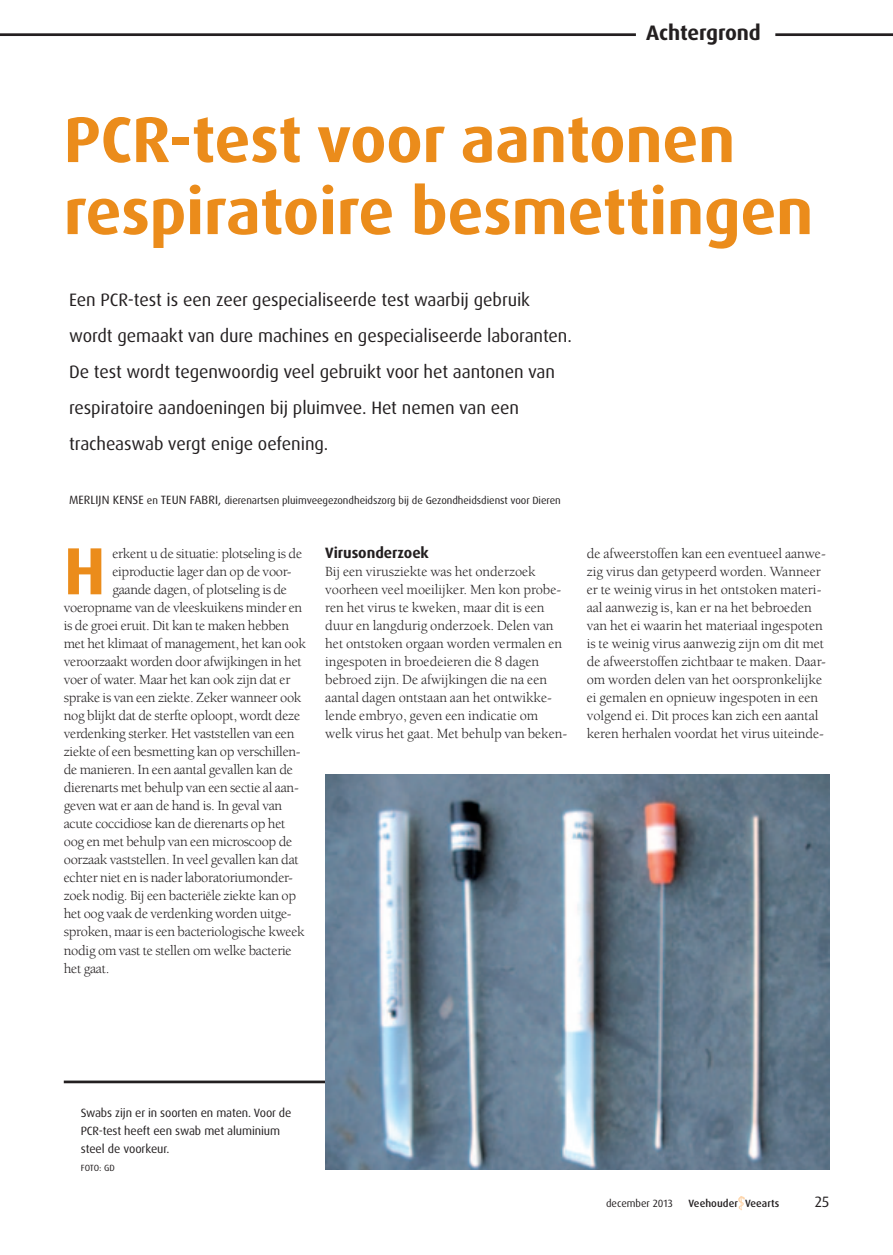
<style>
.page{position:relative;width:893px;height:1255px;background:#fff}
.page>*{position:absolute;margin:0;border:0;box-sizing:border-box;transform-origin:0 0}
.t1{font:700 66.75px "Dax OT";color:#eb8c1b}
.t2{font:700 64.5px/72px "Dax OT";letter-spacing:-.005em;color:#eb8c1b}
.t3{font:700 21px "Dax OT";letter-spacing:-.005em;color:#231f20}
.t4{font:18px/36px "Dax OT";letter-spacing:-.005em;color:#231f20}
.t5{font:700 15px "Dax OT";letter-spacing:-.005em;color:#231f20}
.t6{font:15px "Dax OT";color:#231f20}
.t7{font:14.4px/18px "Berkeley Std";letter-spacing:-.02em;color:#231f20}
.t8{font:12px/18px "Dax OT";letter-spacing:-.01em;color:#231f20}
.t9{font:10.5px "Dax OT";letter-spacing:-.005em;color:#231f20}
.t10{font:500 10.5px "Dax OT";letter-spacing:.005em;color:#231f20}
.t11{font:9px "Dax OT";color:#231f20}
.s1{font-size:12px}
</style>
<div class="page">
<hr style="left:0;top:33px;width:636px;height:3px;background:#231f20">
<hr style="left:775px;top:33px;width:118px;height:3px;background:#231f20">
<svg style="left:738px;top:1196px;width:7px;height:14px"></svg>
<hr style="left:64px;top:1080px;width:261px;height:3px;background:#231f20">
<img style="left:325px;top:774px;width:504px;height:395px">
<h3 class="t3" style="left:646px;top:19px;width:116px">Achtergrond</h3>
<h2 class="t2" style="left:64px;top:104px;width:751px">PCR-test voor aantonen respiratoire besmettingen</h2>
<p class="t4" style="left:69px;top:282px;width:504px">Een PCR-test is een zeer gespecialiseerde test waarbij gebruik wordt gemaakt van dure machines en gespecialiseerde laboranten.<br>De test wordt tegenwoordig veel gebruikt voor het aantonen van respiratoire aandoeningen bij pluimvee. Het nemen van een tracheaswab vergt enige oefening.</p>
<p class="t9" style="left:69px;top:494px;width:493px"><span class="s1">Merlijn Kense</span> en <span class="s1">Teun Fabri,</span> dierenartsen pluimveegezondheidszorg bij de Gezondheidsdienst voor Dieren</p>
<h1 class="t1" style="left:64px;top:528px;width:43px">H</h1>
<p class="t7" style="left:112px;top:545px;width:191px">erkent u de situatie: plotseling is de</p>
<p class="t7" style="left:112px;top:563px;width:181px">eiproductie lager dan op de voor-</p>
<p class="t7" style="left:112px;top:581px;width:176px">gaande dagen, of plotseling is de</p>
<p class="t7" style="left:64px;top:599px;width:240px">voeropname van de vleeskuikens minder en</p>
<p class="t7" style="left:64px;top:617px;width:227px">is de groei eruit. Dit kan te maken hebben</p>
<p class="t7" style="left:64px;top:635px;width:244px">met het klimaat of management, het kan ook</p>
<p class="t7" style="left:64px;top:653px;width:240px">veroorzaakt worden door afwijkingen in het</p>
<p class="t7" style="left:64px;top:671px;width:228px">voer of water. Maar het kan ook zijn dat er</p>
<p class="t7" style="left:64px;top:689px;width:239px">sprake is van een ziekte. Zeker wanneer ook</p>
<p class="t7" style="left:64px;top:707px;width:238px">nog blijkt dat de sterfte oploopt, wordt deze</p>
<p class="t7" style="left:64px;top:725px;width:232px">verdenking sterker. Het vaststellen van een</p>
<p class="t7" style="left:64px;top:743px;width:238px">ziekte of een besmetting kan op verschillen-</p>
<p class="t7" style="left:64px;top:761px;width:231px">de manieren. In een aantal gevallen kan de</p>
<p class="t7" style="left:64px;top:779px;width:236px">dierenarts met behulp van een sectie al aan-</p>
<p class="t7" style="left:64px;top:797px;width:220px">geven wat er aan de hand is. In geval van</p>
<p class="t7" style="left:64px;top:815px;width:223px">acute coccidiose kan de dierenarts op het</p>
<p class="t7" style="left:64px;top:833px;width:230px">oog en met behulp van een microscoop de</p>
<p class="t7" style="left:64px;top:851px;width:237px">oorzaak vaststellen. In veel gevallen kan dat</p>
<p class="t7" style="left:64px;top:869px;width:231px">echter niet en is nader laboratoriumonder-</p>
<p class="t7" style="left:64px;top:887px;width:234px">zoek nodig. Bij een bacteriële ziekte kan op</p>
<p class="t7" style="left:64px;top:905px;width:229px">het oog vaak de verdenking worden uitge-</p>
<p class="t7" style="left:64px;top:923px;width:242px">sproken, maar is een bacteriologische kweek</p>
<p class="t7" style="left:64px;top:941px;width:229px">nodig om vast te stellen om welke bacterie</p>
<p class="t7" style="left:64px;top:959px;width:47px">het gaat.</p>
<p class="t5" style="left:325px;top:543px;width:105px">Virusonderzoek</p>
<p class="t7" style="left:325px;top:563px;width:243px">Bij een virusziekte was het onderzoek voorheen veel moeilijker. Men kon probe&shy;ren het virus te kweken, maar dit is een duur en langdurig onderzoek. Delen van het ontstoken orgaan worden vermalen en ingespoten in broedeieren die 8 dagen bebroed zijn. De afwijkingen die na een aantal dagen ontstaan aan het ontwikke&shy;lende embryo, geven een indicatie om welk virus het gaat. Met behulp van beken-</p>
<p class="t7" style="left:587px;top:545px;width:240px">de afweerstoffen kan een eventueel aanwe&shy;zig virus dan getypeerd worden. Wanneer er te weinig virus in het ontstoken materi&shy;aal aanwezig is, kan er na het bebroeden van het ei waarin het materiaal ingespoten is te weinig virus aanwezig zijn om dit met de afweerstoffen zichtbaar te maken. Daar&shy;om worden delen van het oorspronkelijke ei gemalen en opnieuw ingespoten in een volgend ei. Dit proces kan zich een aantal keren herhalen voordat het virus uiteinde-</p>
<p class="t8" style="left:81px;top:1103px;width:212px">Swabs zijn er in soorten en maten. Voor de<br>PCR-test heeft een swab met aluminium steel de voorkeur.</p>
<p class="t11" style="left:81px;top:1161px;width:36px">Foto: GD</p>
<p class="t9" style="left:606px;top:1196px;width:68px">december 2013</p>
<p class="t10" style="left:688px;top:1196px;width:92px">Veehouder Veearts</p>
<p class="t6" style="left:815px;top:1191px;width:16px">25</p>
</div>
